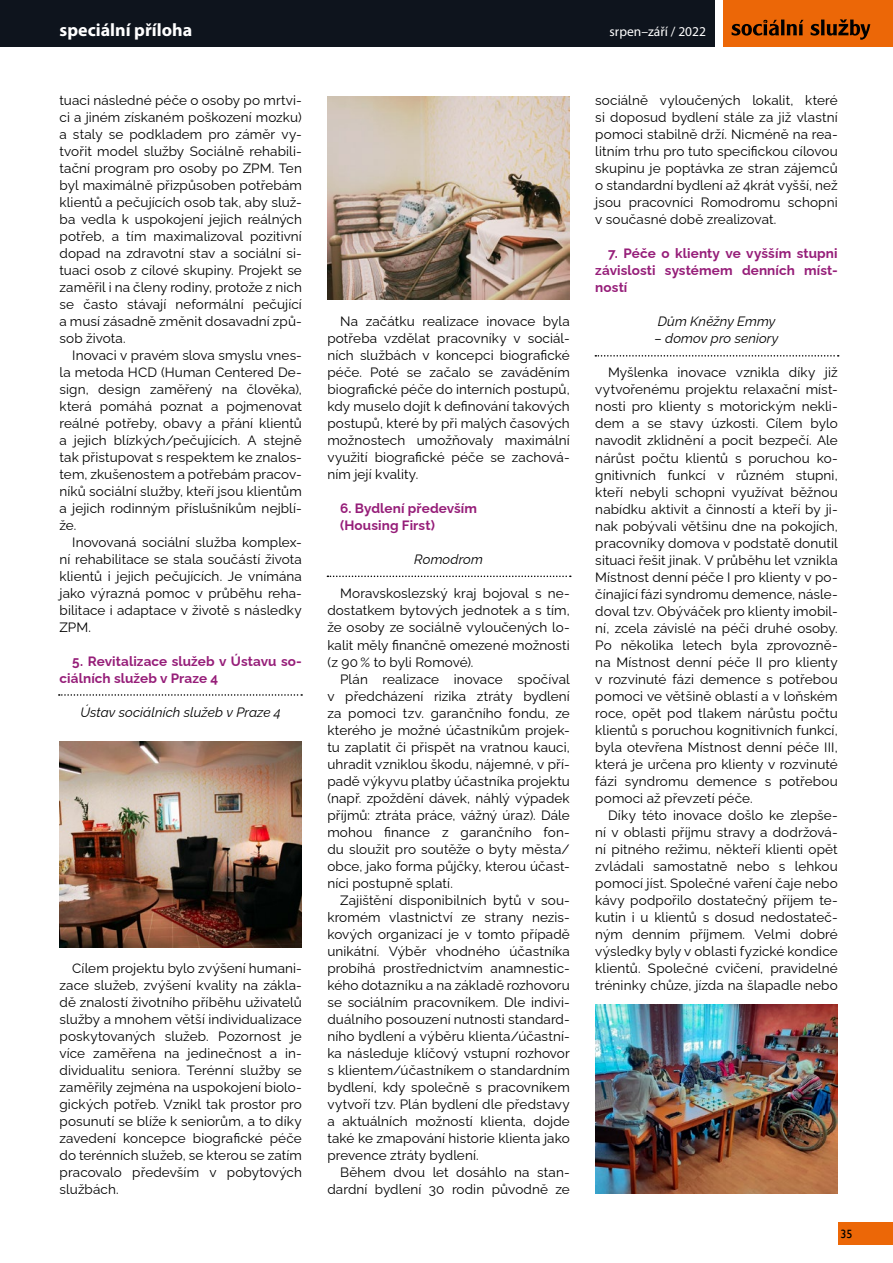
<style>
.page{position:relative;width:893px;height:1263px;background:#fff}
.page>*{position:absolute;margin:0;border:0;box-sizing:border-box;transform-origin:0 0}
.t1{font:700 18px "Myriad Pro";color:#fff}
.t2{font:13.5px/17px "Raleway";letter-spacing:.01em;color:#000;text-align:justify}
.t3{font:700 13.5px/17px "Raleway";letter-spacing:.01em;color:#961e79}
.t4{font:italic 13.5px "Raleway";letter-spacing:.005em;color:#000}
.t5{font:13.5px "Myriad Pro";color:#fff}
.t6{font:12px "Gill Sans";color:#000}
</style>
<div class="page">
<div style="left:0;top:0;width:715px;height:47px;background:#0e141d"></div>
<div style="left:723px;top:0;width:170px;height:47px;background:#ec6707"></div>
<div style="left:838px;top:1222px;width:55px;height:23px;background:#ec6707"></div>
<svg style="left:732px;top:19px;width:138px;height:21px"></svg>
<img style="left:60px;top:742px;width:242px;height:206px">
<img style="left:327px;top:97px;width:243px;height:203px">
<img style="left:595px;top:1005px;width:243px;height:189px">
<svg style="left:59px;top:694px;width:243px;height:2px"></svg>
<svg style="left:327px;top:575px;width:244px;height:2px"></svg>
<svg style="left:595px;top:355px;width:244px;height:2px"></svg>
<h1 class="t1" style="left:60px;top:18px;width:134px">speciální příloha</h1>
<p class="t2" style="left:60px;top:90px;width:244px">tuaci následné péče o osoby po mrtvi&shy;ci a jiném získaném poškození mozku) a staly se podkladem pro záměr vy&shy;tvořit model služby Sociálně rehabili&shy;tační program pro osoby po ZPM. Ten byl maximálně přizpůsoben potřebám klientů a pečujících osob tak, aby služ&shy;ba vedla k uspokojení jejich reálných potřeb, a tím maximalizoval pozitivní dopad na zdravotní stav a sociální si&shy;tuaci osob z cílové skupiny. Projekt se zaměřil i na členy rodiny, protože z nich se často stávají neformální pečující a musí zásadně změnit dosavadní způ&shy;sob života.</p>
<p class="t2" style="left:60px;top:345px;width:244px;text-indent:13px">Inovaci v pravém slova smyslu vnes&shy;la metoda HCD (Human Centered De&shy;sign, design zaměřený na člověka), která pomáhá poznat a pojmenovat reálné potřeby, obavy a přání klientů a jejich blízkých/pečujících. A stejně tak přistupovat s respektem ke znalos&shy;tem, zkušenostem a potřebám pracov&shy;níků sociální služby, kteří jsou klientům a jejich rodinným příslušníkům nejblí&shy;že.</p>
<p class="t2" style="left:60px;top:533px;width:244px;text-indent:13px">Inovovaná sociální služba komplex&shy;ní rehabilitace se stala součástí života klientů i jejich pečujících. Je vnímána jako výrazná pomoc v průběhu reha&shy;bilitace i adaptace v životě s následky ZPM.</p>
<p class="t3" style="left:60px;top:652px;width:244px;text-indent:13px">5. Revitalizace služeb v Ústavu so&shy;ciálních služeb v Praze 4</p>
<p class="t4" style="left:80px;top:702px;width:202px">Ústav sociálních služeb v Praze 4</p>
<p class="t2" style="left:60px;top:958px;width:244px;text-indent:13px">Cílem projektu bylo zvýšení humani&shy;zace služeb, zvýšení kvality na zákla&shy;dě znalostí životního příběhu uživatelů služby a mnohem větší individualizace poskytovaných služeb. Pozornost je více zaměřena na jedinečnost a in&shy;dividualitu seniora. Terénní služby se zaměřily zejména na uspokojení biolo&shy;gických potřeb. Vznikl tak prostor pro posunutí se blíže k seniorům, a to díky zavedení koncepce biografické péče do terénních služeb, se kterou se zatím pracovalo především v pobytových službách.</p>
<p class="t2" style="left:327px;top:311px;width:244px;text-indent:13px">Na začátku realizace inovace byla potřeba vzdělat pracovníky v sociál&shy;ních službách v koncepci biografické péče. Poté se začalo se zaváděním biografické péče do interních postupů, kdy muselo dojít k definování takových postupů, které by při malých časových možnostech umožňovaly maximální využití biografické péče se zachová&shy;ním její kvality.</p>
<p class="t3" style="left:340px;top:499px;width:138px">6. Bydlení především (Housing First)</p>
<p class="t4" style="left:414px;top:549px;width:70px">Romodrom</p>
<p class="t2" style="left:327px;top:584px;width:244px;text-indent:13px">Moravskoslezský kraj bojoval s ne&shy;dostatkem bytových jednotek a s tím, že osoby ze sociálně vyloučených lo&shy;kalit měly finančně omezené možnosti (z 90 % to byli Romové).</p>
<p class="t2" style="left:327px;top:669px;width:244px;text-indent:13px">Plán realizace inovace spočíval v předcházení rizika ztráty bydlení za pomoci tzv. garančního fondu, ze kterého je možné účastníkům projek&shy;tu zaplatit či přispět na vratnou kauci, uhradit vzniklou škodu, nájemné, v pří&shy;padě výkyvu platby účastníka projektu (např. zpoždění dávek, náhlý výpadek příjmů: ztráta práce, vážný úraz). Dále mohou finance z garančního fon&shy;du sloužit pro soutěže o byty města/ obce, jako forma půjčky, kterou účast&shy;níci postupně splatí.</p>
<p class="t2" style="left:327px;top:890px;width:244px;text-indent:13px">Zajištění disponibilních bytů v sou&shy;kromém vlastnictví ze strany nezis&shy;kových organizací je v tomto případě unikátní. Výběr vhodného účastníka probíhá prostřednictvím anamnestic&shy;kého dotazníku a na základě rozhovoru se sociálním pracovníkem. Dle indivi&shy;duálního posouzení nutnosti standard&shy;ního bydlení a výběru klienta/účastní&shy;ka následuje klíčový vstupní rozhovor s klientem/účastníkem o standardním bydlení, kdy společně s pracovníkem vytvoří tzv. Plán bydlení dle představy a aktuálních možností klienta, dojde také ke zmapování historie klienta jako prevence ztráty bydlení.</p>
<p class="t2" style="left:327px;top:1162px;width:244px;text-align:right">Během dvou let dosáhlo na stan&shy;dardní bydlení 30 rodin původně ze</p>
<p class="t5" style="left:610px;top:23px;width:98px">srpen–září / 2022</p>
<p class="t2" style="left:595px;top:91px;width:244px">sociálně vyloučených lokalit, které si doposud bydlení stále za již vlastní pomoci stabilně drží. Nicméně na rea&shy;litním trhu pro tuto specifickou cílovou skupinu je poptávka ze stran zájemců o standardní bydlení až 4krát vyšší, než jsou pracovníci Romodromu schopni v současné době zrealizovat.</p>
<p class="t3" style="left:595px;top:244px;width:244px;text-align:justify;text-indent:13px">7. Péče o klienty ve vyšším stupni závislosti systémem denních míst&shy;ností</p>
<p class="t4" style="left:658px;top:311px;width:119px">Dům Kněžny Emmy</p>
<p class="t4" style="left:654px;top:328px;width:125px">– domov pro seniory</p>
<p class="t2" style="left:595px;top:363px;width:244px;text-indent:13px">Myšlenka inovace vznikla díky již vytvořenému projektu relaxační míst&shy;nosti pro klienty s motorickým nekli&shy;dem a se stavy úzkosti. Cílem bylo navodit zklidnění a pocit bezpečí. Ale nárůst počtu klientů s poruchou ko&shy;gnitivních funkcí v různém stupni, kteří nebyli schopni využívat běžnou nabídku aktivit a činností a kteří by ji&shy;nak pobývali většinu dne na pokojích, pracovníky domova v podstatě donutil situaci řešit jinak. V průběhu let vznikla Místnost denní péče I pro klienty v po&shy;čínající fázi syndromu demence, násle&shy;doval tzv. Obýváček pro klienty imobil&shy;ní, zcela závislé na péči druhé osoby.<br>Po několika letech byla zprovozně&shy;na Místnost denní péče II pro klienty v rozvinuté fázi demence s potřebou pomoci ve většině oblastí a v loňském roce, opět pod tlakem nárůstu počtu klientů s poruchou kognitivních funkcí, byla otevřena Místnost denní péče III, která je určena pro klienty v rozvinuté fázi syndromu demence s potřebou pomoci až převzetí péče.</p>
<p class="t2" style="left:595px;top:805px;width:244px;text-indent:13px">Díky této inovace došlo ke zlepše&shy;ní v oblasti příjmu stravy a dodržová&shy;ní pitného režimu, někteří klienti opět zvládali samostatně nebo s lehkou pomocí jíst. Společné vaření čaje nebo kávy podpořilo dostatečný příjem te&shy;kutin i u klientů s dosud nedostateč&shy;ným denním příjmem. Velmi dobré výsledky byly v oblasti fyzické kondice klientů. Společné cvičení, pravidelné tréninky chůze, jízda na šlapadle nebo</p>
<p class="t6" style="left:841px;top:1227px;width:13px">35</p>
</div>
